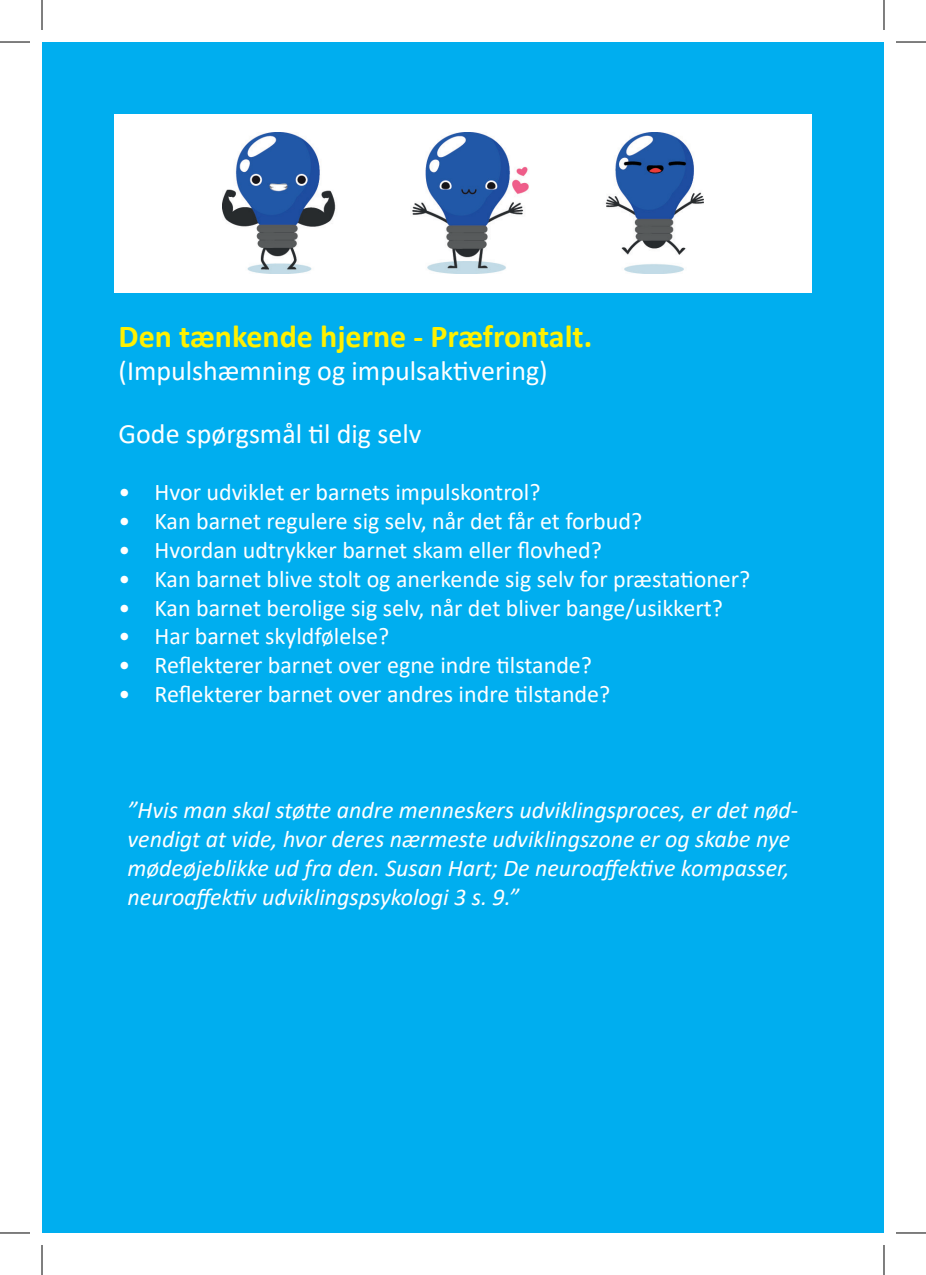
<style>
.page{position:relative;width:926px;height:1275px;background:#fff}
.page>*{position:absolute;margin:0;border:0;box-sizing:border-box;transform-origin:0 0}
.t1{font:700 32px "Calibri";color:#fff101}
.t2{font:28px "Calibri";color:#fff}
.t3{font:24px "Calibri";color:#fff}
.t4{font:italic 24px/28.8px "Calibri";color:#fff}
</style>
<div class="page">
<div style="left:42px;top:42px;width:842px;height:1191px;background:#00aeef"></div>
<div style="left:114px;top:114px;width:698px;height:178px;background:#fff"></div>
<img style="left:222px;top:132px;width:482px;height:142px">
<hr style="left:0;top:42px;width:30px;height:1px;background:#000">
<hr style="left:896px;top:42px;width:30px;height:1px;background:#000">
<hr style="left:0;top:1232px;width:30px;height:1px;background:#000">
<hr style="left:896px;top:1232px;width:30px;height:1px;background:#000">
<hr style="left:42px;top:0;width:1px;height:30px;background:#000">
<hr style="left:42px;top:1245px;width:1px;height:30px;background:#000">
<hr style="left:884px;top:0;width:1px;height:30px;background:#000">
<hr style="left:884px;top:1245px;width:1px;height:30px;background:#000">
<p class="t1" style="left:119px;top:313px;width:475px">Den tænkende hjerne - Præfrontalt.</p>
<p class="t2" style="left:119px;top:352px;width:431px">(Impulshæmning og impulsaktivering)</p>
<p class="t2" style="left:119px;top:414px;width:304px">Gode spørgsmål til dig selv</p>
<p class="t3" style="left:119px;top:476px;width:423px">• Hvor udviklet er barnets impulskontrol?</p>
<p class="t3" style="left:119px;top:504px;width:525px">• Kan barnet regulere sig selv, når det får et forbud?</p>
<p class="t3" style="left:119px;top:533px;width:485px">• Hvordan udtrykker barnet skam eller flovhed?</p>
<p class="t3" style="left:119px;top:562px;width:633px">• Kan barnet blive stolt og anerkende sig selv for præstationer?</p>
<p class="t3" style="left:119px;top:591px;width:606px">• Kan barnet berolige sig selv, når det bliver bange/usikkert?</p>
<p class="t3" style="left:119px;top:620px;width:272px">• Har barnet skyldfølelse?</p>
<p class="t3" style="left:119px;top:648px;width:475px">• Reflekterer barnet over egne indre tilstande?</p>
<p class="t3" style="left:119px;top:677px;width:493px">• Reflekterer barnet over andres indre tilstande?</p>
<p class="t4" style="left:128px;top:795px;width:672px">”Hvis man skal støtte andre menneskers udviklingsproces, er det nød&shy;vendigt at vide, hvor deres nærmeste udviklingszone er og skabe nye mødeøjeblikke ud fra den. Susan Hart; De neuroaffektive kompasser, neuroaffektiv udviklingspsykologi 3 s. 9.”</p>
</div>
